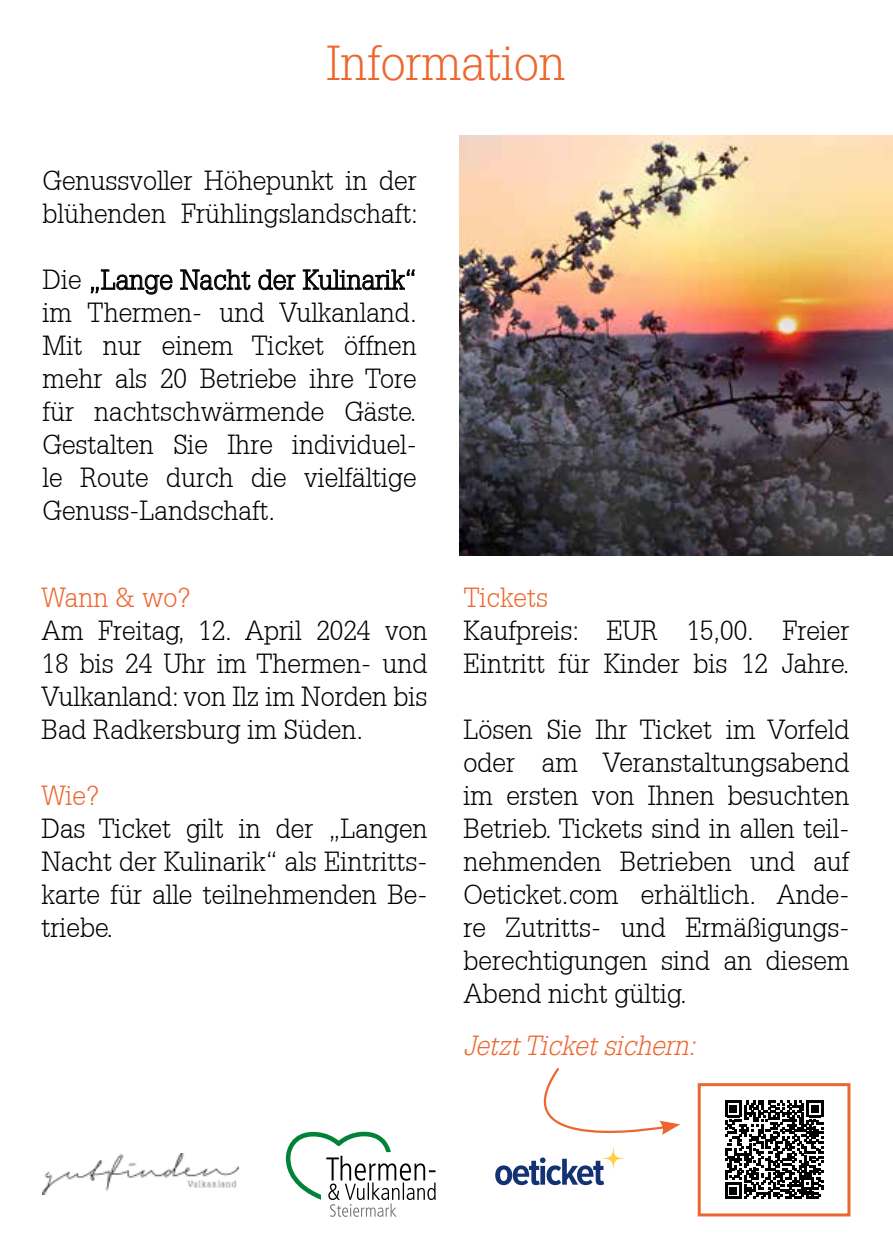
<style>
.page{position:relative;width:893px;height:1259px;background:#fff}
.page>*{position:absolute;margin:0;border:0;box-sizing:border-box;transform-origin:0 0}
.t1{font:300 48px "Glypha";color:#ec672f}
.t2{font:300 27px/33px "Glypha 45";color:#000;text-align:justify}
.t3{font:300 27px "Glypha 45";color:#ec672f}
.t4{font:italic 300 27px "Glypha LT";color:#ec672f}
</style>
<div class="page">
<img style="left:459px;top:135px;width:434px;height:421px">
<svg style="left:286px;top:1131px;width:150px;height:85px"></svg>
<img style="left:43px;top:1153px;width:195px;height:41px">
<svg style="left:725px;top:1100px;width:98px;height:99px"></svg>
<div style="left:698px;top:1083px;width:152px;height:133px;border:3px solid #ec672f"></div>
<svg style="left:495px;top:1068px;width:185px;height:117px"></svg>
<h1 class="t1" style="left:326px;top:36px;width:241px">Information</h1>
<p class="t2" style="left:43px;top:165px;width:377px">Genussvoller Höhepunkt in der blühenden Frühlingslandschaft:</p>
<p class="t2" style="left:43px;top:264px;width:376px">Die „Lange Nacht der Kulinarik“ im Thermen- und Vulkanland.<br>Mit nur einem Ticket öffnen mehr als 20 Betriebe ihre Tore für nachtschwärmende Gäste.<br>Gestalten Sie Ihre individuel&shy;le Route durch die vielfältige Genuss-Landschaft.</p>
<p class="t3" style="left:42px;top:582px;width:151px">Wann &amp; wo?</p>
<p class="t2" style="left:42px;top:614px;width:387px">Am Freitag, 12. April 2024 von 18 bis 24 Uhr im Thermen- und Vulkanland: von Ilz im Norden bis Bad Radkersburg im Süden.</p>
<p class="t3" style="left:42px;top:780px;width:59px">Wie?</p>
<p class="t2" style="left:42px;top:812px;width:387px">Das Ticket gilt in der „Langen Nacht der Kulinarik“ als Eintritts&shy;karte für alle teilnehmenden Be&shy;triebe.</p>
<p class="t3" style="left:463px;top:582px;width:86px">Tickets</p>
<p class="t2" style="left:463px;top:614px;width:387px">Kaufpreis: EUR 15,00. Freier<br>Eintritt für Kinder bis 12 Jahre.</p>
<p class="t2" style="left:463px;top:713px;width:387px">Lösen Sie Ihr Ticket im Vorfeld oder am Veranstaltungsabend im ersten von Ihnen besuchten Betrieb. Tickets sind in allen teil&shy;nehmenden Betrieben und auf Oeticket.com erhältlich. Ande&shy;re Zutritts- und Ermäßigungs&shy;berechtigungen sind an diesem Abend nicht gültig.</p>
<p class="t4" style="left:463px;top:1030px;width:233px">Jetzt Ticket sichern:</p>
</div>
